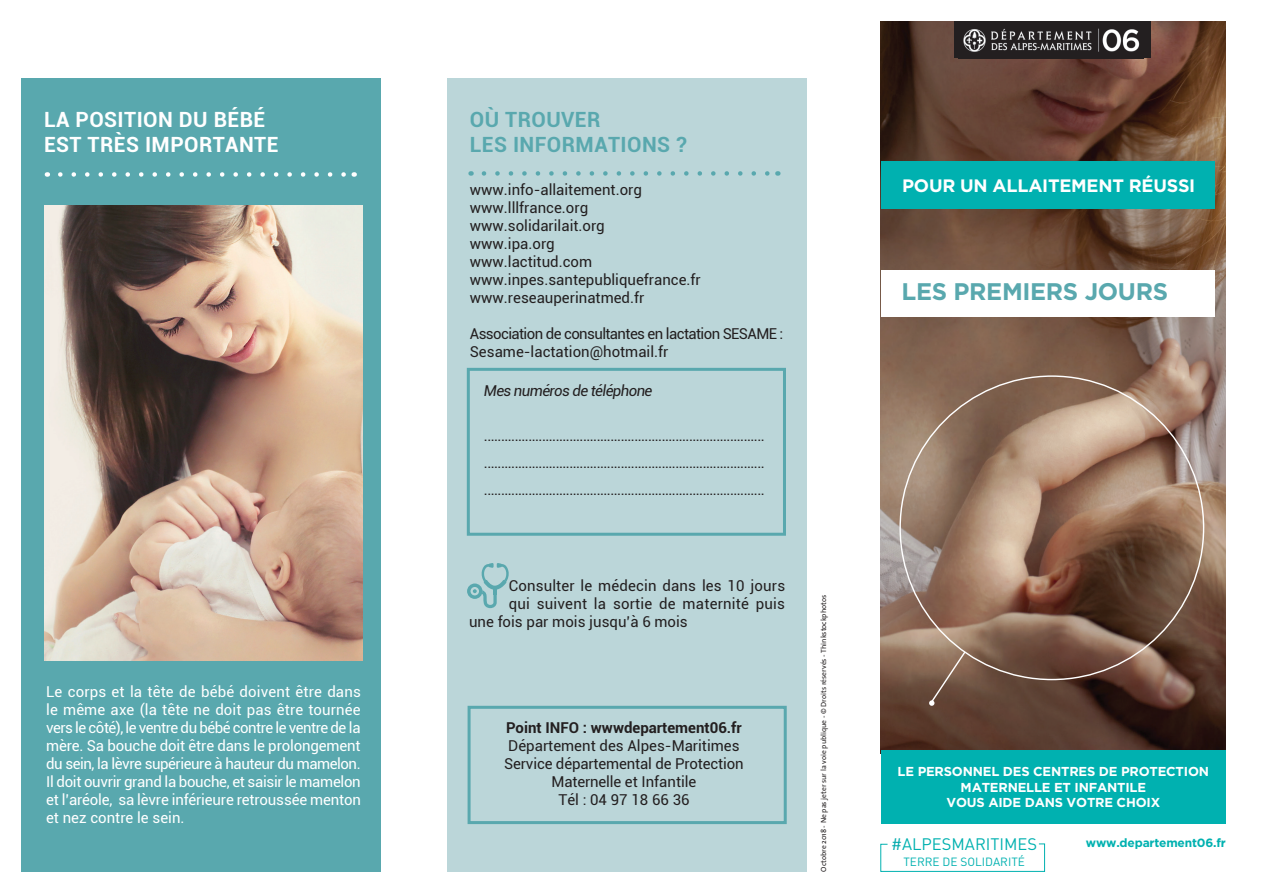
<style>
.page{position:relative;width:1263px;height:893px;background:#fff}
.page>*{position:absolute;margin:0;border:0;box-sizing:border-box;transform-origin:0 0}
.t1{font:700 24px "Gotham";letter-spacing:-.015em;color:#59a8ae}
.t2{font:700 21px/25.2px "Roboto";letter-spacing:.02em;color:#fff}
.t3{font:700 21px/25.2px "Roboto";letter-spacing:.02em;color:#59a8ae}
.t4{font:700 18px "Gotham";letter-spacing:-.015em;color:#fff}
.t5{font:16.5px "DIN";color:#00b1b0}
.t6{font:15px/18px "Roboto";color:#231f20}
.t7{font:15px/18px "Roboto";letter-spacing:-.01em;color:#fff;text-align:justify}
.t8{font:15px/18px "Roboto";letter-spacing:-.04em;color:#231f20}
.t9{font:700 15px "Roboto";color:#231f20}
.t10{font:italic 15px "Roboto";letter-spacing:-.04em;color:#231f20}
.t11{font:700 13.05px/15.6px "Gotham";letter-spacing:-.015em;color:#fff;text-align:center}
.t12{font:700 12px "Gotham";letter-spacing:-.015em;color:#00b1b0}
.t13{font:11.85px "DIN";color:#00b1b0}
.t14{font:7.5px "The Sans";color:#231f20}
.s1{color:#00aaad}
</style>
<div class="page">
<div style="left:21px;top:79px;width:360px;height:793px;background:#59a8ae"></div>
<div style="left:447px;top:79px;width:360px;height:793px;background:#bbd6d9"></div>
<svg style="left:60px;top:172px;width:286px;height:5px"></svg>
<svg style="left:484px;top:171px;width:286px;height:5px"></svg>
<img style="left:881px;top:21px;width:345px;height:729px">
<div style="left:881px;top:750px;width:345px;height:74px;background:#00b1b0"></div>
<svg style="left:929px;top:650px;width:38px;height:56px;background:#816453"></svg>
<div style="left:953px;top:21px;width:197px;height:37px;background:#231f20"></div>
<img style="left:963px;top:28px;width:177px;height:24px">
<svg style="left:880px;top:843px;width:165px;height:29px"></svg>
<div style="left:881px;top:270px;width:333px;height:46px;background:#fff"></div>
<div style="left:467px;top:368px;width:319px;height:168px;border:3px solid #59a8ae"></div>
<div style="left:468px;top:706px;width:319px;height:118px;border:3px solid #59a8ae"></div>
<img style="left:45px;top:205px;width:317px;height:456px">
<svg style="left:467px;top:563px;width:42px;height:45px"></svg>
<div style="left:881px;top:162px;width:334px;height:47px;background:#00b1b0"></div>
<h2 class="t2" style="left:44px;top:106px;width:236px">LA POSITION DU BÉBÉ<br>EST TRÈS IMPORTANTE</h2>
<p class="t7" style="left:46px;top:682px;width:316px">Le corps et la tête de bébé doivent être dans le même axe (la tête ne doit pas être tournée vers le côté), le ventre du bébé contre le ventre de la mère. Sa bouche doit être dans le prolongement du sein, la lèvre supérieure à hauteur du mamelon.<br>Il doit ouvrir grand la bouche, et saisir le mamelon et l’aréole, sa lèvre inférieure retroussée menton et nez contre le sein.</p>
<h2 class="t3" style="left:470px;top:106px;width:218px">OÙ TROUVER<br>LES INFORMATIONS ?</h2>
<p class="t6" style="left:470px;top:181px;width:232px">www.info-allaitement.org www.lllfrance.org www.solidarilait.org<br>www.ipa.org<br>www.lactitud.com www.inpes.santepubliquefrance.fr www.reseauperinatmed.fr</p>
<p class="t8" style="left:470px;top:325px;width:315px">Association de consultantes en lactation SESAME :<br>Sesame-lactation@hotmail.fr</p>
<p class="t10" style="left:484px;top:380px;width:170px">Mes numéros de téléphone</p>
<p class="t6" style="left:484px;top:421px;width:282px;line-height:27px;text-align:justify">.................................................................................. .................................................................................. ..................................................................................</p>
<p class="t6" style="left:509px;top:576px;width:278px">Consulter le médecin dans les 10 jours</p>
<p class="t6" style="left:509px;top:594px;width:278px">qui suivent la sortie de maternité puis</p>
<p class="t6" style="left:469px;top:612px;width:220px">une fois par mois jusqu’à 6 mois</p>
<p class="t9" style="left:506px;top:717px;width:237px">Point INFO : wwwdepartement06.fr</p>
<p class="t6" style="left:504px;top:736px;width:241px;text-align:center">Département des Alpes-Maritimes<br>Service départemental de Protection<br>Maternelle et Infantile<br>Tél : 04 97 18 66 36</p>
<p class="t14" style="left:817px;top:872px;width:278px;rotate:-90deg">Octobre 2018 - Ne pas jeter sur la voie publique - © Droits réservés - Thinkstockphotos</p>
<p class="t4" style="left:902px;top:175px;width:295px">POUR UN ALLAITEMENT RÉUSSI</p>
<h1 class="t1" style="left:901px;top:278px;width:268px">LES PREMIERS JOURS</h1>
<p class="t11" style="left:898px;top:763px;width:313px">LE PERSONNEL DES CENTRES DE PROTECTION<br>MATERNELLE ET INFANTILE<br>VOUS AIDE DANS VOTRE CHOIX</p>
<p class="t5" style="left:891px;top:834px;width:147px"><span class="s1">#</span>ALPESMARITIMES</p>
<p class="t13" style="left:903px;top:854px;width:123px">TERRE DE SOLIDARITÉ</p>
<p class="t12" style="left:1086px;top:835px;width:141px">www.departement06.fr</p>
</div>
